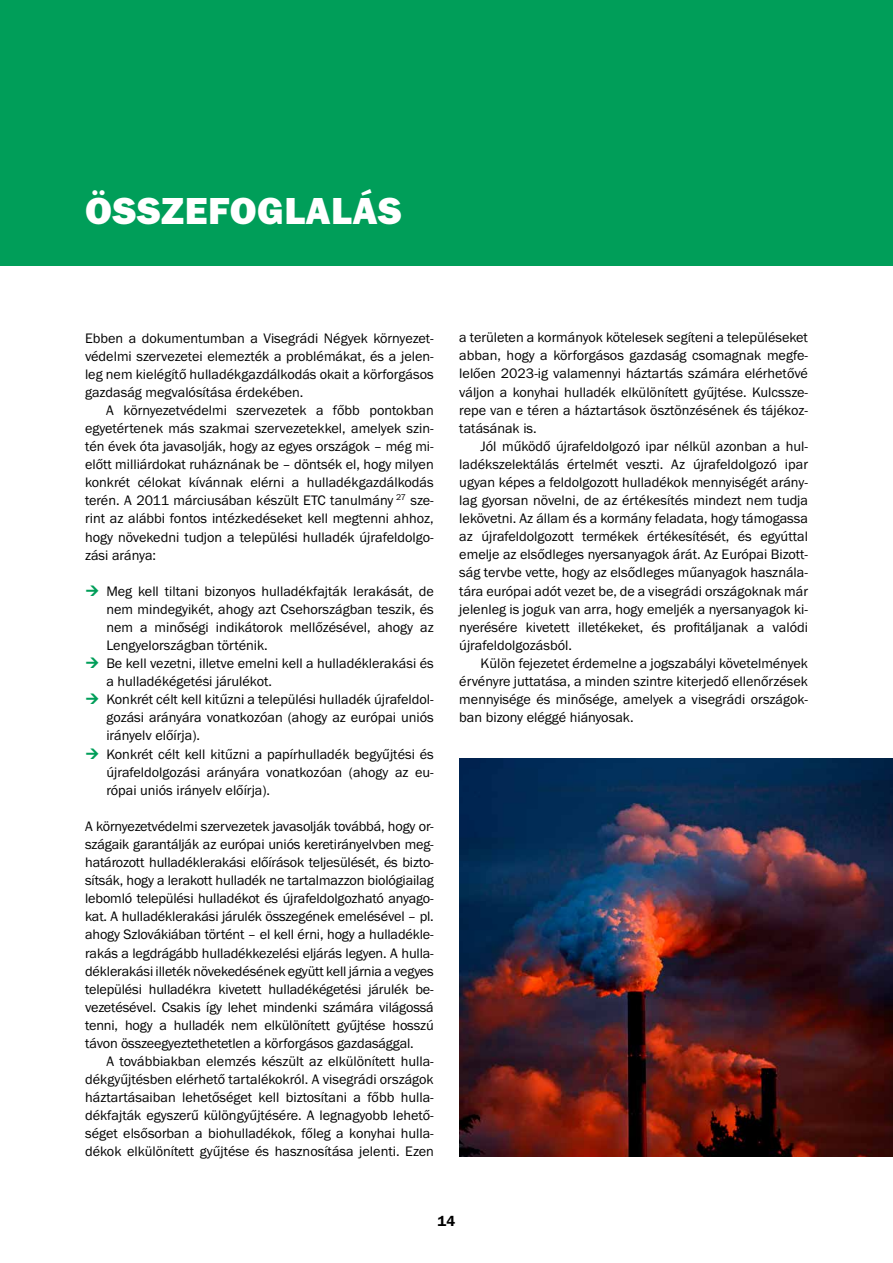
<style>
.page{position:relative;width:893px;height:1263px;background:#fff}
.page>*{position:absolute;margin:0;border:0;box-sizing:border-box;transform-origin:0 0}
.t1{font:39px "Franklin Got Itc TOT Hea";letter-spacing:.015em;color:#fff}
.t2{font:15px "Franklin Got Itc TOT Dem";color:#000}
.t3{font:14.25px/18.1px "Franklin Got Itc TOT Boo";color:#000;text-align:justify}
</style>
<div class="page">
<div style="left:0;top:0;width:893px;height:265px;background:#009e59"></div>
<img style="left:459px;top:759px;width:434px;height:398px">
<h1 class="t1" style="left:85px;top:188px;width:318px">ÖSSZEFOGLALÁS</h1>
<p class="t3" style="left:85px;top:329px;width:350px">Ebben a dokumentumban a Visegrádi Négyek környezet&shy;védelmi szervezetei elemezték a problémákat, és a jelen&shy;leg nem kielégítő hulladékgazdálkodás okait a körforgásos gazdaság megvalósítása érdekében.</p>
<p class="t3" style="left:85px;top:401px;width:350px;text-indent:21px">A környezetvédelmi szervezetek a főbb pontokban egyetértenek más szakmai szervezetekkel, amelyek szin&shy;tén évek óta javasolják, hogy az egyes országok – még mi&shy;előtt milliárdokat ruháznának be – döntsék el, hogy milyen konkrét célokat kívánnak elérni a hulladékgazdálkodás terén. A 2011 márciusában készült ETC tanulmány <sup>27</sup> sze&shy;rint az alábbi fontos intézkedéseket kell megtenni ahhoz, hogy növekedni tudjon a települési hulladék újrafeldolgo&shy;zási aránya:</p>
<p class="t3" style="left:106px;top:582px;width:329px;text-align:left">Meg kell tiltani bizonyos hulladékfajták lerakását, de nem mindegyikét, ahogy azt Csehországban teszik, és nem a minőségi indikátorok mellőzésével, ahogy az Lengyelországban történik.<br>Be kell vezetni, illetve emelni kell a hulladéklerakási és a hulladékégetési járulékot.<br>Konkrét célt kell kitűzni a települési hulladék újrafeldol&shy;gozási arányára vonatkozóan (ahogy az európai uniós irányelv előírja).<br>Konkrét célt kell kitűzni a papírhulladék begyűjtési és újrafeldolgozási arányára vonatkozóan (ahogy az eu&shy;rópai uniós irányelv előírja).</p>
<p class="t3" style="left:85px;top:817px;width:350px">A környezetvédelmi szervezetek javasolják továbbá, hogy or&shy;szágaik garantálják az európai uniós keretirányelvben meg&shy;határozott hulladéklerakási előírások teljesülését, és bizto&shy;sítsák, hogy a lerakott hulladék ne tartalmazzon biológiailag lebomló települési hulladékot és újrafeldolgozható anyago&shy;kat. A hulladéklerakási járulék összegének emelésével – pl. ahogy Szlovákiában történt – el kell érni, hogy a hulladékle&shy;rakás a legdrágább hulladékkezelési eljárás legyen. A hulla&shy;déklerakási illeték növekedésének együtt kell járnia a vegyes települési hulladékra kivetett hulladékégetési járulék be&shy;vezetésével. Csakis így lehet mindenki számára világossá tenni, hogy a hulladék nem elkülönített gyűjtése hosszú távon összeegyeztethetetlen a körforgásos gazdasággal.</p>
<p class="t3" style="left:85px;top:1052px;width:350px;text-indent:21px">A továbbiakban elemzés készült az elkülönített hulla&shy;dékgyűjtésben elérhető tartalékokról. A visegrádi országok háztartásaiban lehetőséget kell biztosítani a főbb hulla&shy;dékfajták egyszerű különgyűjtésére. A legnagyobb lehető&shy;séget elsősorban a biohulladékok, főleg a konyhai hulla&shy;dékok elkülönített gyűjtése és hasznosítása jelenti. Ezen</p>
<p class="t3" style="left:459px;top:329px;width:350px">a területen a kormányok kötelesek segíteni a településeket abban, hogy a körforgásos gazdaság csomagnak megfe&shy;lelően 2023-ig valamennyi háztartás számára elérhetővé váljon a konyhai hulladék elkülönített gyűjtése. Kulcssze&shy;repe van e téren a háztartások ösztönzésének és tájékoz&shy;tatásának is.</p>
<p class="t3" style="left:459px;top:437px;width:350px;text-indent:21px">Jól működő újrafeldolgozó ipar nélkül azonban a hul&shy;ladékszelektálás értelmét veszti. Az újrafeldolgozó ipar ugyan képes a feldolgozott hulladékok mennyiségét arány&shy;lag gyorsan növelni, de az értékesítés mindezt nem tudja lekövetni. Az állam és a kormány feladata, hogy támogassa az újrafeldolgozott termékek értékesítését, és egyúttal emelje az elsődleges nyersanyagok árát. Az Európai Bizott&shy;ság tervbe vette, hogy az elsődleges műanyagok használa&shy;tára európai adót vezet be, de a visegrádi országoknak már jelenleg is joguk van arra, hogy emeljék a nyersanyagok ki&shy;nyerésére kivetett illetékeket, és profitáljanak a valódi újrafeldolgozásból.</p>
<p class="t3" style="left:459px;top:654px;width:350px;text-indent:21px">Külön fejezetet érdemelne a jogszabályi követelmények érvényre juttatása, a minden szintre kiterjedő ellenőrzések mennyisége és minősége, amelyek a visegrádi országok&shy;ban bizony eléggé hiányosak.</p>
<p class="t2" style="left:438px;top:1213px;width:19px">14</p>
</div>
